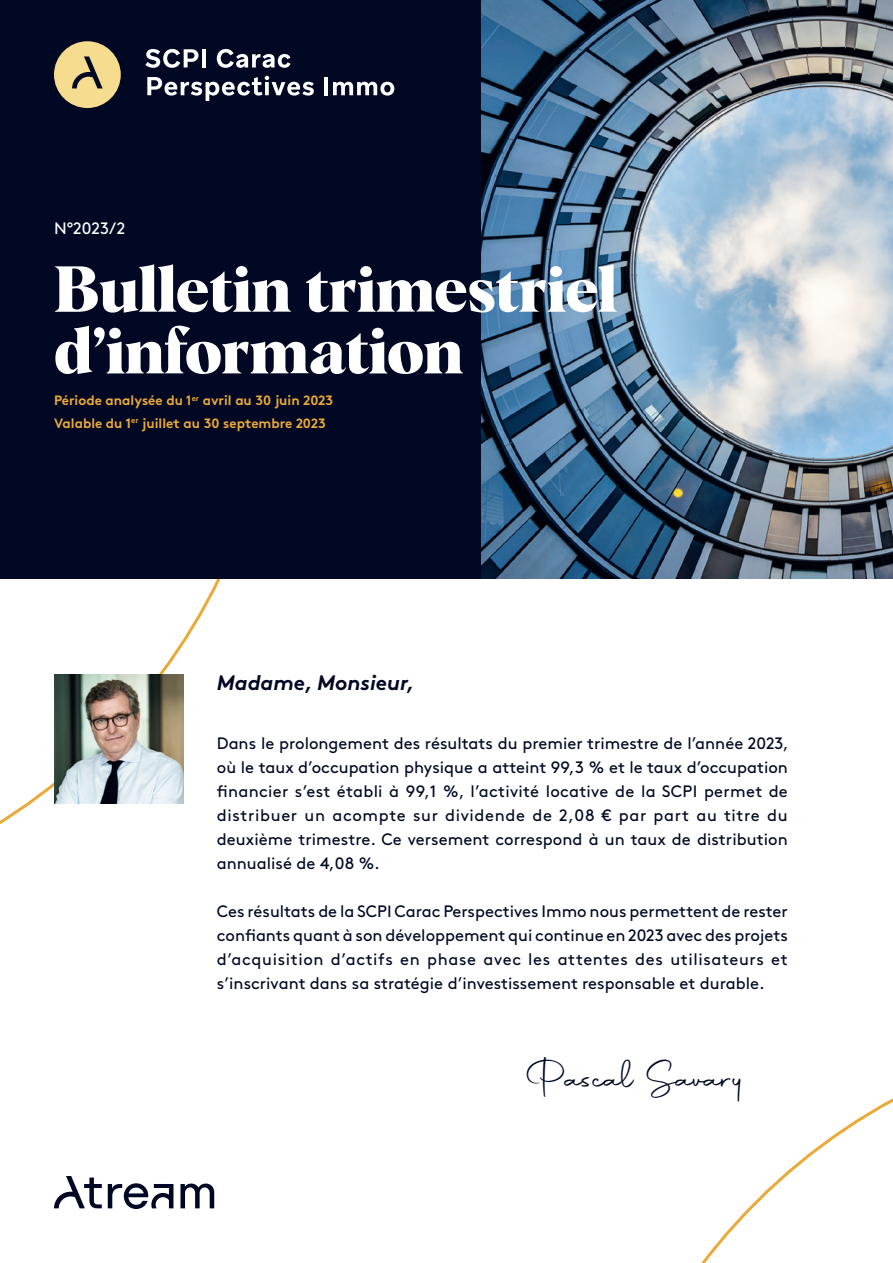
<style>
.page{position:relative;width:893px;height:1263px;background:#fff}
.page>*{position:absolute;margin:0;border:0;box-sizing:border-box;transform-origin:0 0}
.t1{font:700 63.45px/61.7px "Albra";color:#fff}
.t2{font:41.4px "Autography";color:#010824}
.t3{font:italic 700 21px "Brown";color:#010824}
.t4{font:16.5px/24px "Brown";color:#010824;text-align:justify}
.t5{font:16.5px "Brown";color:#fff}
.t6{font:700 13.5px "Brown";color:#eba938}
</style>
<div class="page">
<svg style="left:0;top:578px;width:281px;height:247px"></svg>
<svg style="left:701px;top:1098px;width:192px;height:165px"></svg>
<img style="left:480px;top:0;width:413px;height:578px">
<div style="left:0;top:0;width:480px;height:578px;background:#010824"></div>
<svg style="left:54px;top:1176px;width:48px;height:32px"></svg>
<svg style="left:180px;top:1183px;width:34px;height:25px"></svg>
<svg style="left:108px;top:1183px;width:65px;height:26px"></svg>
<img style="left:54px;top:674px;width:129px;height:129px">
<svg style="left:145px;top:49px;width:53px;height:19px"></svg>
<hr style="left:202px;top:49px;width:4px;height:18px;background:#fff">
<svg style="left:217px;top:49px;width:74px;height:19px"></svg>
<svg style="left:147px;top:76px;width:167px;height:25px"></svg>
<hr style="left:324px;top:77px;width:4px;height:18px;background:#fff">
<svg style="left:333px;top:82px;width:61px;height:14px"></svg>
<div style="left:54px;top:41px;width:67px;height:67px;background:#f5dc8e;border-radius:50%"></div>
<svg style="left:72px;top:56px;width:31px;height:32px"></svg>
<p class="t5" style="left:54px;top:216px;width:73px">N°2023/2</p>
<p class="t1" style="left:54px;top:255px;width:564px">Bulletin trimestriel d’information</p>
<p class="t6" style="left:54px;top:390px;width:281px">Période analysée du 1<sup>er</sup> avril au 30 juin 2023</p>
<p class="t6" style="left:54px;top:412px;width:273px">Valable du 1<sup>er</sup> juillet au 30 septembre 2023</p>
<p class="t3" style="left:217px;top:666px;width:199px">Madame, Monsieur,</p>
<p class="t4" style="left:217px;top:730px;width:573px">Dans le prolongement des résultats du premier trimestre de l’année 2023, où le taux d’occupation physique a atteint 99,3 % et le taux d’occupation financier s’est établi à 99,1 %, l’activité locative de la SCPI permet de distribuer un acompte sur dividende de 2,08 € par part au titre du deuxième trimestre. Ce versement correspond à un taux de distribution annualisé de 4,08 %.</p>
<p class="t4" style="left:217px;top:898px;width:573px">Ces résultats de la SCPI Carac Perspectives Immo nous permettent de rester confiants quant à son développement qui continue en 2023 avec des projets d’acquisition d’actifs en phase avec les attentes des utilisateurs et s’inscrivant dans sa stratégie d’investissement responsable et durable.</p>
<p class="t2" style="left:526px;top:1051px;width:221px">Pascal Savary</p>
</div>
